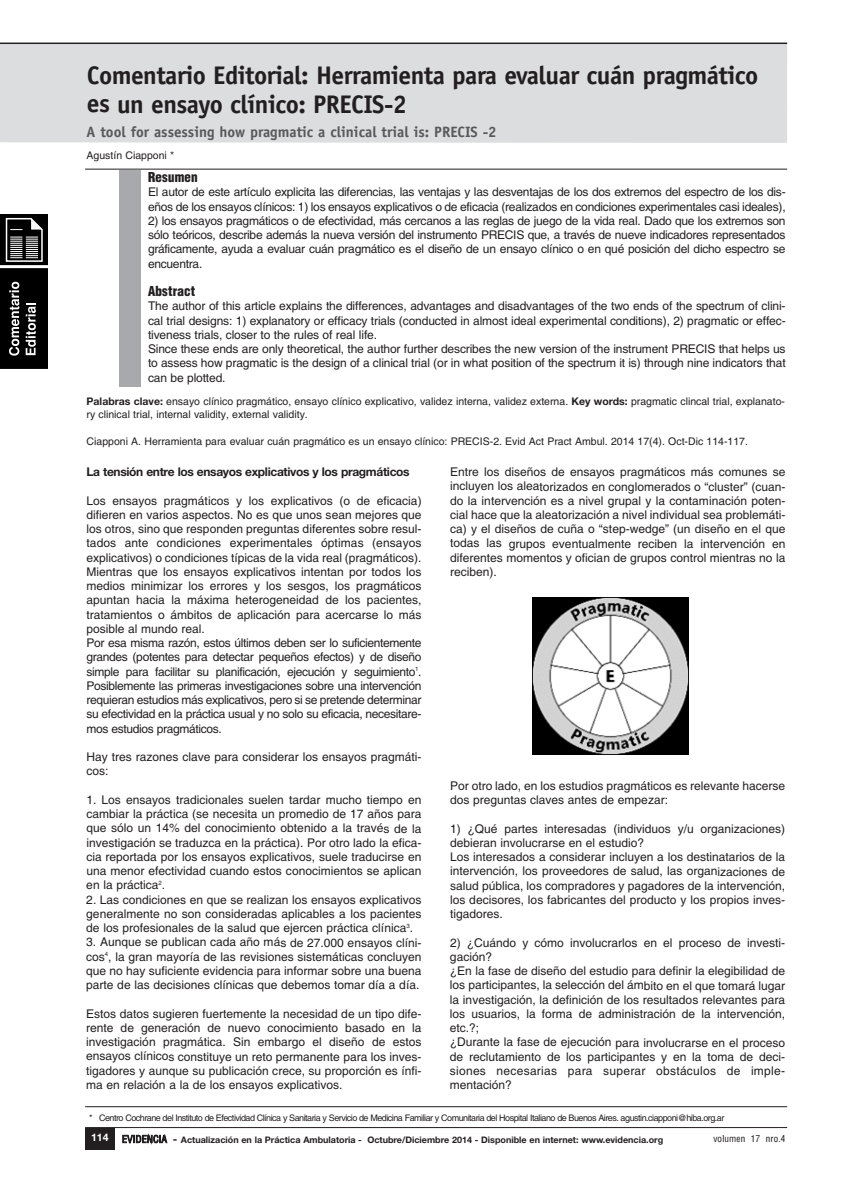
<style>
.page{position:relative;width:851px;height:1191px;background:#fff}
.page>*{position:absolute;margin:0;border:0;box-sizing:border-box;transform-origin:0 0}
.t1{font:700 25.5px/28.3px "Officina Sans";letter-spacing:-.025em;color:#231f20}
.t2{font:700 15px "Officina Sans";color:#58595b}
.t3{font:15px "Helvetica Condensed Black Se";color:#231f20}
.t4{font:12px/14.2px "Helvetica";color:#231f20}
.t5{font:12px/14.2px "Helvetica";letter-spacing:-.02em;color:#231f20}
.t6{font:700 12px "Helvetica Neue LT Std";letter-spacing:-.03em;color:#231f20}
.t7{font:10.5px/13.5px "Helvetica";color:#231f20}
.t8{font:10.5px "Helvetica Conth";color:#231f20}
.t9{font:9px "Helvetica";letter-spacing:-.055em;color:#231f20}
.t10{font:700 9px "Helvetica Neue LT Std";color:#231f20}
.s1{font-family:"Helvetica Neue LT Std";font-weight:700}
.s2{font-family:"Helvetica Conth";font-weight:400;font-size:11.25px}
.s3{font-size:11.25px}
</style>
<div class="page">
<img style="left:532px;top:598px;width:156px;height:156px">
<div style="left:85px;top:1128px;width:30px;height:21px;background:#231f20"></div>
<hr style="left:85px;top:1127px;width:702px;height:1px;background:#231f20">
<div style="left:0;top:44px;width:787px;height:99px;background:#dcddde"></div>
<hr style="left:85px;top:1106px;width:702px;height:1px;background:#231f20">
<svg style="left:0;top:214px;width:48px;height:154px;background:#2b2b2b"></svg>
<hr style="left:0;top:43px;width:787px;height:1px;background:#231f20">
<div style="left:119px;top:170px;width:21px;height:216px;background:#a7a9ac"></div>
<hr style="left:85px;top:169px;width:702px;height:1px;background:#231f20">
<h1 class="t1" style="left:87px;top:63px;width:673px">Comentario Editorial: Herramienta para evaluar cuán pragmático es un ensayo clínico: PRECIS-2</h1>
<p class="t2" style="left:87px;top:126px;width:411px">A tool for assessing how pragmatic a clinical trial is: PRECIS -2</p>
<p class="t7" style="left:87px;top:150px;width:89px">Agustín Ciapponi *</p>
<p class="t3" style="left:148px;top:172px;width:51px">Resumen</p>
<p class="t5" style="left:148px;top:186px;width:639px">El autor de este artículo explicita las diferencias, las ventajas y las desventajas de los dos extremos del espectro de los dis&shy;eños de los ensayos clínicos: 1) los ensayos explicativos o de eficacia (realizados en condiciones experimentales casi ideales),</p>
<p class="t4" style="left:148px;top:215px;width:639px;text-align:justify">2) los ensayos pragmáticos o de efectividad, más cercanos a las reglas de juego de la vida real. Dado que los extremos son sólo teóricos, describe además la nueva versión del instrumento PRECIS que, a través de nueve indicadores representados gráficamente, ayuda a evaluar cuán pragmático es el diseño de un ensayo clínico o en qué posición del dicho espectro se encuentra.</p>
<p class="t3" style="left:148px;top:286px;width:49px">Abstract</p>
<p class="t4" style="left:148px;top:300px;width:639px">The author of this article explains the differences, advantages and disadvantages of the two ends of the spectrum of clini&shy;cal trial designs: 1) explanatory or efficacy trials (conducted in almost ideal experimental conditions), 2) pragmatic or effec&shy;tiveness trials, closer to the rules of real life.<br>Since these ends are only theoretical, the author further describes the new version of the instrument PRECIS that helps us to assess how pragmatic is the design of a clinical trial (or in what position of the spectrum it is) through nine indicators that can be plotted.</p>
<p class="t7" style="left:87px;top:395px;width:699px"><span class="s1">Palabras clave:</span> ensayo clínico pragmático, ensayo clínico explicativo, validez interna, validez externa. <span class="s1">Key words:</span> pragmatic clincal trial, explanato&shy;ry clinical trial, internal validity, external validity.</p>
<p class="t7" style="left:87px;top:436px;width:662px">Ciapponi A. Herramienta para evaluar cuán pragmático es un ensayo clínico: PRECIS-2. Evid Act Pract Ambul. 2014 17(4). Oct-Dic 114-117.</p>
<p class="t6" style="left:86px;top:467px;width:324px">La tensión entre los ensayos explicativos y los pragmáticos</p>
<p class="t4" style="left:86px;top:494px;width:337px">Los ensayos pragmáticos y los explicativos (o de eficacia) difieren en varios aspectos. No es que unos sean mejores que los otros, sino que responden preguntas diferentes sobre resul&shy;tados ante condiciones experimentales óptimas (ensayos explicativos) o condiciones típicas de la vida real (pragmáticos).<br>Mientras que los ensayos explicativos intentan por todos los medios minimizar los errores y los sesgos, los pragmáticos apuntan hacia la máxima heterogeneidad de los pacientes, tratamientos o ámbitos de aplicación para acercarse lo más posible al mundo real.<br>Por esa misma razón, estos últimos deben ser lo suficientemente grandes (potentes para detectar pequeños efectos) y de diseño simple para facilitar su planificación, ejecución y seguimiento<sup>1</sup>.<br>Posiblemente las primeras investigaciones sobre una intervención requieran estudios más explicativos, pero si se pretende determinar su efectividad en la práctica usual y no solo su eficacia, necesitare&shy;mos estudios pragmáticos.</p>
<p class="t4" style="left:86px;top:751px;width:336px">Hay tres razones clave para considerar los ensayos pragmáti&shy;cos:</p>
<p class="t4" style="left:86px;top:793px;width:336px;text-align:justify">1. Los ensayos tradicionales suelen tardar mucho tiempo en cambiar la práctica (se necesita un promedio de 17 años para que sólo un 14% del conocimiento obtenido a la través de la investigación se traduzca en la práctica). Por otro lado la efica&shy;cia reportada por los ensayos explicativos, suele traducirse en una menor efectividad cuando estos conocimientos se aplican en la práctica<sup>2</sup>.</p>
<p class="t4" style="left:86px;top:893px;width:336px;text-align:justify">2. Las condiciones en que se realizan los ensayos explicativos generalmente no son consideradas aplicables a los pacientes de los profesionales de la salud que ejercen práctica clínica<sup>3</sup>.</p>
<p class="t4" style="left:86px;top:936px;width:336px;text-align:justify">3. Aunque se publican cada año más de 27.000 ensayos clíni&shy;cos<sup>4</sup>, la gran mayoría de las revisiones sistemáticas concluyen que no hay suficiente evidencia para informar sobre una buena parte de las decisiones clínicas que debemos tomar día a día.</p>
<p class="t4" style="left:86px;top:1007px;width:336px;text-align:justify">Estos datos sugieren fuertemente la necesidad de un tipo dife&shy;rente de generación de nuevo conocimiento basado en la investigación pragmática. Sin embargo el diseño de estos ensayos clínicos constituye un reto permanente para los inves&shy;tigadores y aunque su publicación crece, su proporción es ínfi&shy;ma en relación a la de los ensayos explicativos.</p>
<p class="t4" style="left:450px;top:466px;width:337px;text-align:justify">Entre los diseños de ensayos pragmáticos más comunes se incluyen los aleatorizados en conglomerados o “cluster” (cuan&shy;do la intervención es a nivel grupal y la contaminación poten&shy;cial hace que la aleatorización a nivel individual sea problemáti&shy;ca) y el diseños de cuña o “step-wedge” (un diseño en el que todas las grupos eventualmente reciben la intervención en diferentes momentos y ofician de grupos control mientras no la reciben).</p>
<p class="t4" style="left:450px;top:779px;width:336px">Por otro lado, en los estudios pragmáticos es relevante hacerse dos preguntas claves antes de empezar:</p>
<p class="t4" style="left:450px;top:822px;width:337px">1) ¿Qué partes interesadas (individuos y/u organizaciones) debieran involucrarse en el estudio?<br>Los interesados a considerar incluyen a los destinatarios de la intervención, los proveedores de salud, las organizaciones de salud pública, los compradores y pagadores de la intervención, los decisores, los fabricantes del producto y los propios inves&shy;tigadores.</p>
<p class="t4" style="left:450px;top:936px;width:337px">2) ¿Cuándo y cómo involucrarlos en el proceso de investi&shy;gación?<br>¿En la fase de diseño del estudio para definir la elegibilidad de los participantes, la selección del ámbito en el que tomará lugar la investigación, la definición de los resultados relevantes para los usuarios, la forma de administración de la intervención, etc.?;<br>¿Durante la fase de ejecución para involucrarse en el proceso de reclutamiento de los participantes y en la toma de deci&shy;siones necesarias para superar obstáculos de imple&shy;mentación?</p>
<p class="t9" style="left:89px;top:1114px;width:636px">* Centro Cochrane del Instituto de Efectividad Clínica y Sanitaria y Servicio de Medicina Familiar y Comunitaria del Hospital Italiano de Buenos Aires. agustin.ciapponi@hiba.org.ar</p>
<p class="t10" style="left:91px;top:1136px;width:573px"><sup>114</sup> <span class="s2">EVIDENCIA</span> <span class="s3">-</span> Actualización en la Práctica Ambulatoria - Octubre/Diciembre 2014 - Disponible en internet: www.evidencia.org</p>
<p class="t8" style="left:713px;top:1135px;width:74px">volumen 17 nro.4</p>
</div>
